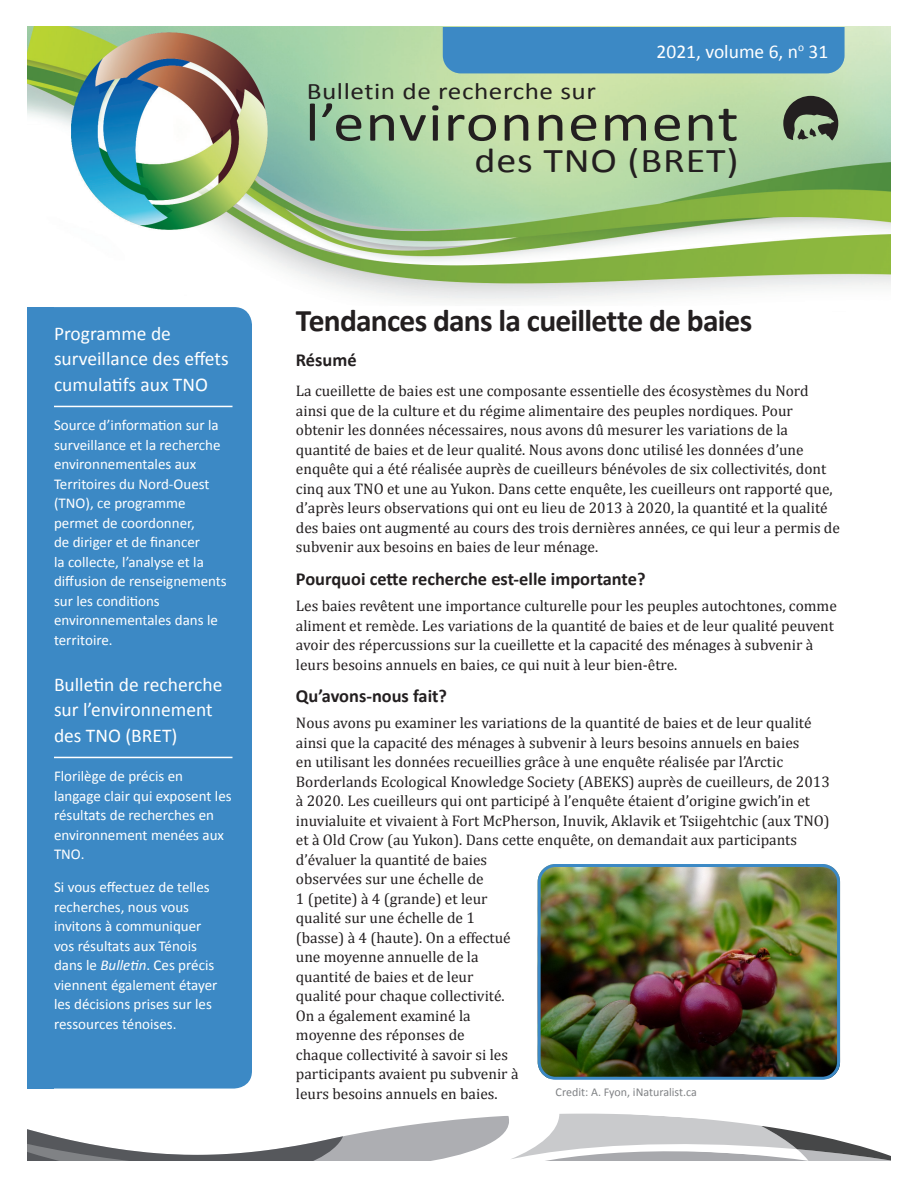
<style>
.page{position:relative;width:918px;height:1188px;background:#fff}
.page>*{position:absolute;margin:0;border:0;box-sizing:border-box;transform-origin:0 0}
.t1{font:54.45px "Calibri";letter-spacing:.02em;color:#231f20;scale:1.15 1}
.t2{font:34.8px "Calibri";letter-spacing:.02em;color:#231f20;scale:1.15 1}
.t3{font:700 31.5px "Calibri";letter-spacing:-.025em;color:#231f20}
.t4{font:23.7px "Calibri";letter-spacing:.02em;color:#231f20;scale:1.15 1}
.t5{font:19.5px/25.5px "Calibri";color:#fff}
.t6{font:700 18.3px "Calibri";color:#231f20}
.t7{font:15.3px/19.5px "Cambria";color:#231f20}
.t8{font:15px/19.5px "Calibri";color:#fff}
.t9{font:12px "Calibri";color:#808285}
.s1{font-style:italic}
</style>
<div class="page">
<img style="left:27px;top:27px;width:864px;height:275px">
<svg style="left:783px;top:96px;width:55px;height:45px;background:#65725e"></svg>
<svg style="left:27px;top:1113px;width:864px;height:48px"></svg>
<div style="left:443px;top:27px;width:402px;height:46px;background:#3c89c5"></div>
<div style="left:27px;top:307px;width:27px;height:782px;background:#3c89c5"></div>
<div style="left:54px;top:307px;width:198px;height:782px;background:#3c89c5"></div>
<hr style="left:54px;top:406px;width:178px;height:1px;background:#fff">
<hr style="left:54px;top:757px;width:178px;height:1px;background:#fff">
<img style="left:538px;top:865px;width:301px;height:211px">
<div style="left:538px;top:864px;width:302px;height:216px;border:3px solid #3c89c5;border-radius:16px"></div>
<p class="t5" style="left:54px;top:321px;width:176px">Programme de surveillance des effets cumulatifs aux TNO</p>
<p class="t8" style="left:54px;top:416px;width:174px">Source d’information sur la surveillance et la recherche environnementales aux<br>Territoires du Nord-Ouest (TNO), ce programme permet de coordonner,<br>de diriger et de financer<br>la collecte, l’analyse et la diffusion de renseignements sur les conditions environnementales dans le territoire.</p>
<p class="t5" style="left:54px;top:672px;width:170px">Bulletin de recherche sur l’environnement des TNO (BRET)</p>
<p class="t8" style="left:54px;top:767px;width:179px">Florilège de précis en langage clair qui exposent les résultats de recherches en environnement menées aux<br>TNO.</p>
<p class="t8" style="left:54px;top:878px;width:165px">Si vous effectuez de telles recherches, nous vous invitons à communiquer vos résultats aux Ténois dans le <span class="s1">Bulletin</span>. Ces précis viennent également étayer les décisions prises sur les ressources ténoises.</p>
<p class="t5" style="left:657px;top:38px;width:173px">2021, volume 6, n<sup>o</sup> 31</p>
<h3 class="t4" style="left:307px;top:76px;width:253px">Bulletin de recherche sur</h3>
<h1 class="t1" style="left:305px;top:88px;width:378px">l’environnement</h1>
<h2 class="t2" style="left:475px;top:139px;width:231px">des TNO (BRET)</h2>
<h3 class="t3" style="left:296px;top:300px;width:458px">Tendances dans la cueillette de baies</h3>
<p class="t6" style="left:296px;top:348px;width:62px">Résumé</p>
<p class="t7" style="left:296px;top:381px;width:546px">La cueillette de baies est une composante essentielle des écosystèmes du Nord ainsi que de la culture et du régime alimentaire des peuples nordiques. Pour obtenir les données nécessaires, nous avons dû mesurer les variations de la quantité de baies et de leur qualité. Nous avons donc utilisé les données d’une enquête qui a été réalisée auprès de cueilleurs bénévoles de six collectivités, dont cinq aux TNO et une au Yukon. Dans cette enquête, les cueilleurs ont rapporté que, d’après leurs observations qui ont eu lieu de 2013 à 2020, la quantité et la qualité des baies ont augmenté au cours des trois dernières années, ce qui leur a permis de subvenir aux besoins en baies de leur ménage.</p>
<p class="t6" style="left:296px;top:567px;width:351px">Pourquoi cette recherche est-elle importante?</p>
<p class="t7" style="left:296px;top:596px;width:542px">Les baies revêtent une importance culturelle pour les peuples autochtones, comme aliment et remède. Les variations de la quantité de baies et de leur qualité peuvent avoir des répercussions sur la cueillette et la capacité des ménages à subvenir à leurs besoins annuels en baies, ce qui nuit à leur bien-être.</p>
<p class="t6" style="left:296px;top:684px;width:153px">Qu’avons-nous fait?</p>
<p class="t7" style="left:296px;top:713px;width:535px">Nous avons pu examiner les variations de la quantité de baies et de leur qualité ainsi que la capacité des ménages à subvenir à leurs besoins annuels en baies<br>en utilisant les données recueillies grâce à une enquête réalisée par l’Arctic Borderlands Ecological Knowledge Society (ABEKS) auprès de cueilleurs, de 2013 à 2020. Les cueilleurs qui ont participé à l’enquête étaient d’origine gwich’in et inuvialuite et vivaient à Fort McPherson, Inuvik, Aklavik et Tsiigehtchic (aux TNO) et à Old Crow (au Yukon). Dans cette enquête, on demandait aux participants d’évaluer la quantité de baies<br>observées sur une échelle de<br>1 (petite) à 4 (grande) et leur<br>qualité sur une échelle de 1<br>(basse) à 4 (haute). On a effectué<br>une moyenne annuelle de la<br>quantité de baies et de leur<br>qualité pour chaque collectivité.<br>On a également examiné la<br>moyenne des réponses de<br>chaque collectivité à savoir si les<br>participants avaient pu subvenir à<br>leurs besoins annuels en baies.</p>
<p class="t9" style="left:556px;top:1085px;width:143px">Credit: A. Fyon, iNaturalist.ca</p>
</div>
